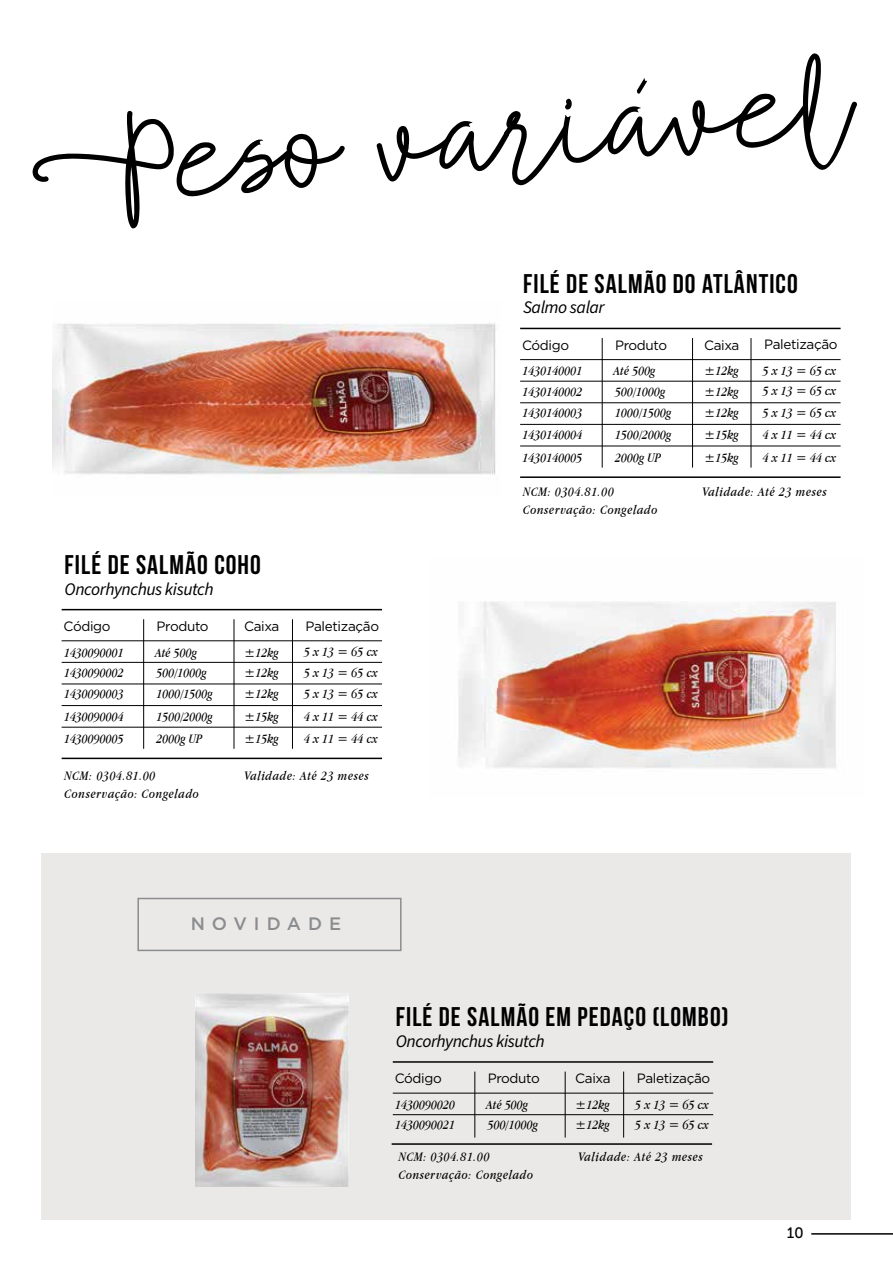
<style>
.page{position:relative;width:893px;height:1263px;background:#fff}
.page>*{position:absolute;margin:0;border:0;box-sizing:border-box;transform-origin:0 0}
.t1{font:178.35px "Allamanda";color:#000}
.t2{font:27px "Bebas Neue";letter-spacing:.04em;color:#000}
.t3{font:500 18px "Gotham";letter-spacing:.39em;color:#808285}
.t4{font:italic 17.7px "Source Sans Pro";letter-spacing:-.025em;color:#000}
.t5{font:15px "Museo 500";color:#000}
.t6{font:italic 13.5px/20.1px "Apple Garamond";letter-spacing:.01em;color:#000}
.t7{font:italic 13.5px "Apple Garamond";letter-spacing:.05em;color:#000}
.t8{font:13.5px "Gotham";letter-spacing:-.025em;color:#000}
</style>
<div class="page">
<div style="left:42px;top:853px;width:809px;height:367px;background:#eae9e8"></div>
<hr style="left:393px;top:1093px;width:320px;height:1px;background:#000">
<hr style="left:393px;top:1114px;width:320px;height:1px;background:#000">
<hr style="left:474px;top:1071px;width:1px;height:66px;background:#000">
<hr style="left:565px;top:1071px;width:1px;height:66px;background:#000">
<hr style="left:623px;top:1071px;width:1px;height:66px;background:#000">
<hr style="left:392px;top:1143px;width:320px;height:2px;background:#000">
<hr style="left:393px;top:1061px;width:320px;height:2px;background:#000">
<div style="left:137px;top:898px;width:265px;height:53px;border:2px solid #808285"></div>
<img style="left:195px;top:994px;width:153px;height:193px">
<hr style="left:811px;top:1233px;width:82px;height:1px;background:#000">
<img style="left:458px;top:601px;width:378px;height:168px">
<hr style="left:62px;top:640px;width:320px;height:1px;background:#000">
<hr style="left:62px;top:662px;width:320px;height:1px;background:#000">
<hr style="left:62px;top:684px;width:320px;height:1px;background:#000">
<hr style="left:62px;top:705px;width:320px;height:1px;background:#000">
<hr style="left:62px;top:727px;width:320px;height:1px;background:#000">
<hr style="left:143px;top:619px;width:1px;height:130px;background:#000">
<hr style="left:234px;top:619px;width:1px;height:130px;background:#000">
<hr style="left:292px;top:619px;width:1px;height:130px;background:#000">
<hr style="left:62px;top:758px;width:320px;height:1px;background:#000">
<hr style="left:62px;top:609px;width:320px;height:1px;background:#000">
<img style="left:52px;top:323px;width:444px;height:153px">
<hr style="left:602px;top:338px;width:1px;height:130px;background:#000">
<hr style="left:692px;top:338px;width:1px;height:130px;background:#000">
<hr style="left:751px;top:338px;width:1px;height:130px;background:#000">
<hr style="left:520px;top:359px;width:321px;height:1px;background:#000">
<hr style="left:520px;top:381px;width:321px;height:1px;background:#000">
<hr style="left:520px;top:402px;width:321px;height:1px;background:#000">
<hr style="left:520px;top:424px;width:321px;height:1px;background:#000">
<hr style="left:520px;top:446px;width:321px;height:1px;background:#000">
<hr style="left:520px;top:476px;width:321px;height:2px;background:#000">
<hr style="left:520px;top:328px;width:321px;height:1px;background:#000">
<svg style="left:637px;top:78px;width:10px;height:16px"></svg>
<h1 class="t1" style="left:25px;top:87px;width:824px;rotate:-5deg">Peso variavel</h1>
<h2 class="t2" style="left:523px;top:269px;width:276px">FILÉ DE SALMÃO DO ATLÂNTICO</h2>
<h3 class="t4" style="left:523px;top:296px;width:83px">Salmo salar</h3>
<p class="t8" style="left:522px;top:336px;width:49px">Código</p>
<p class="t8" style="left:615px;top:336px;width:54px">Produto</p>
<p class="t6" style="left:523px;top:361px;width:61px">1430140001<br>1430140002</p>
<p class="t6" style="left:614px;top:361px;width:53px">Até 500g<br>500/1000g</p>
<p class="t6" style="left:523px;top:402px;width:61px">1430140003</p>
<p class="t6" style="left:615px;top:402px;width:58px">1000/1500g</p>
<p class="t6" style="left:523px;top:425px;width:61px">1430140004</p>
<p class="t6" style="left:615px;top:425px;width:58px">1500/2000g</p>
<p class="t6" style="left:523px;top:447px;width:61px">1430140005</p>
<p class="t6" style="left:615px;top:447px;width:48px">2000g UP</p>
<p class="t8" style="left:704px;top:336px;width:37px">Caixa</p>
<p class="t6" style="left:704px;top:361px;width:36px">±12kg ±12kg</p>
<p class="t6" style="left:704px;top:401px;width:36px;line-height:22.5px;text-align:justify">±12kg ±15kg ±15kg</p>
<p class="t8" style="left:764px;top:336px;width:75px">Paletização</p>
<p class="t6" style="left:763px;top:361px;width:75px">5 x 13 = 65 cx<br>5 x 13 = 65 cx</p>
<p class="t6" style="left:763px;top:401px;width:75px;line-height:22.5px;text-align:justify">5 x 13 = 65 cx 4 x 11 = 44 cx 4 x 11 = 44 cx</p>
<h2 class="t2" style="left:65px;top:550px;width:198px">FILÉ DE SALMÃO COHO</h2>
<h3 class="t4" style="left:65px;top:577px;width:151px">Oncorhynchus kisutch</h3>
<p class="t8" style="left:64px;top:617px;width:49px">Código</p>
<p class="t8" style="left:157px;top:617px;width:54px">Produto</p>
<p class="t8" style="left:244px;top:617px;width:37px">Caixa</p>
<p class="t6" style="left:64px;top:642px;width:61px">1430090001</p>
<p class="t6" style="left:244px;top:642px;width:36px">±12kg</p>
<p class="t6" style="left:64px;top:662px;width:61px">1430090002</p>
<p class="t6" style="left:155px;top:642px;width:53px">Até 500g<br>500/1000g</p>
<p class="t6" style="left:244px;top:662px;width:36px">±12kg</p>
<p class="t8" style="left:306px;top:617px;width:75px">Paletização</p>
<p class="t6" style="left:304px;top:642px;width:75px">5 x 13 = 65 cx<br>5 x 13 = 65 cx</p>
<p class="t6" style="left:64px;top:684px;width:61px">1430090003</p>
<p class="t6" style="left:157px;top:684px;width:58px">1000/1500g</p>
<p class="t6" style="left:244px;top:684px;width:36px">±12kg</p>
<p class="t6" style="left:304px;top:683px;width:75px">5 x 13 = 65 cx</p>
<p class="t6" style="left:64px;top:706px;width:61px">1430090004</p>
<p class="t6" style="left:157px;top:706px;width:58px">1500/2000g</p>
<p class="t6" style="left:244px;top:706px;width:36px">±15kg</p>
<p class="t6" style="left:304px;top:706px;width:75px">4 x 11 = 44 cx</p>
<p class="t6" style="left:64px;top:729px;width:61px">1430090005</p>
<p class="t6" style="left:157px;top:729px;width:48px">2000g UP</p>
<p class="t6" style="left:244px;top:729px;width:36px">±15kg</p>
<p class="t6" style="left:304px;top:728px;width:75px">4 x 11 = 44 cx</p>
<p class="t7" style="left:65px;top:768px;width:92px">NCM: 0304.81.00</p>
<p class="t7" style="left:245px;top:768px;width:126px">Validade: Até 23 meses</p>
<p class="t7" style="left:65px;top:786px;width:136px">Conservação: Congelado</p>
<p class="t7" style="left:523px;top:484px;width:92px">NCM: 0304.81.00</p>
<p class="t7" style="left:703px;top:484px;width:126px">Validade: Até 23 meses</p>
<p class="t7" style="left:523px;top:502px;width:136px">Conservação: Congelado</p>
<h3 class="t3" style="left:191px;top:911px;width:152px">NOVIDADE</h3>
<h2 class="t2" style="left:396px;top:1002px;width:334px">FILÉ DE SALMÃO EM PEDAÇO (LOMBO)</h2>
<h3 class="t4" style="left:396px;top:1029px;width:151px">Oncorhynchus kisutch</h3>
<p class="t8" style="left:395px;top:1070px;width:49px">Código</p>
<p class="t8" style="left:488px;top:1070px;width:54px">Produto</p>
<p class="t8" style="left:575px;top:1070px;width:37px">Caixa</p>
<p class="t6" style="left:395px;top:1094px;width:61px">1430090020</p>
<p class="t6" style="left:575px;top:1094px;width:36px">±12kg</p>
<p class="t6" style="left:395px;top:1114px;width:61px">1430090021</p>
<p class="t6" style="left:486px;top:1094px;width:53px">Até 500g<br>500/1000g</p>
<p class="t6" style="left:575px;top:1114px;width:36px">±12kg</p>
<p class="t8" style="left:637px;top:1069px;width:75px">Paletização</p>
<p class="t6" style="left:635px;top:1094px;width:75px">5 x 13 = 65 cx<br>5 x 13 = 65 cx</p>
<p class="t7" style="left:399px;top:1148px;width:92px">NCM: 0304.81.00</p>
<p class="t7" style="left:579px;top:1148px;width:126px">Validade: Até 23 meses</p>
<p class="t7" style="left:399px;top:1166px;width:136px">Conservação: Congelado</p>
<p class="t5" style="left:787px;top:1225px;width:18px">10</p>
</div>
